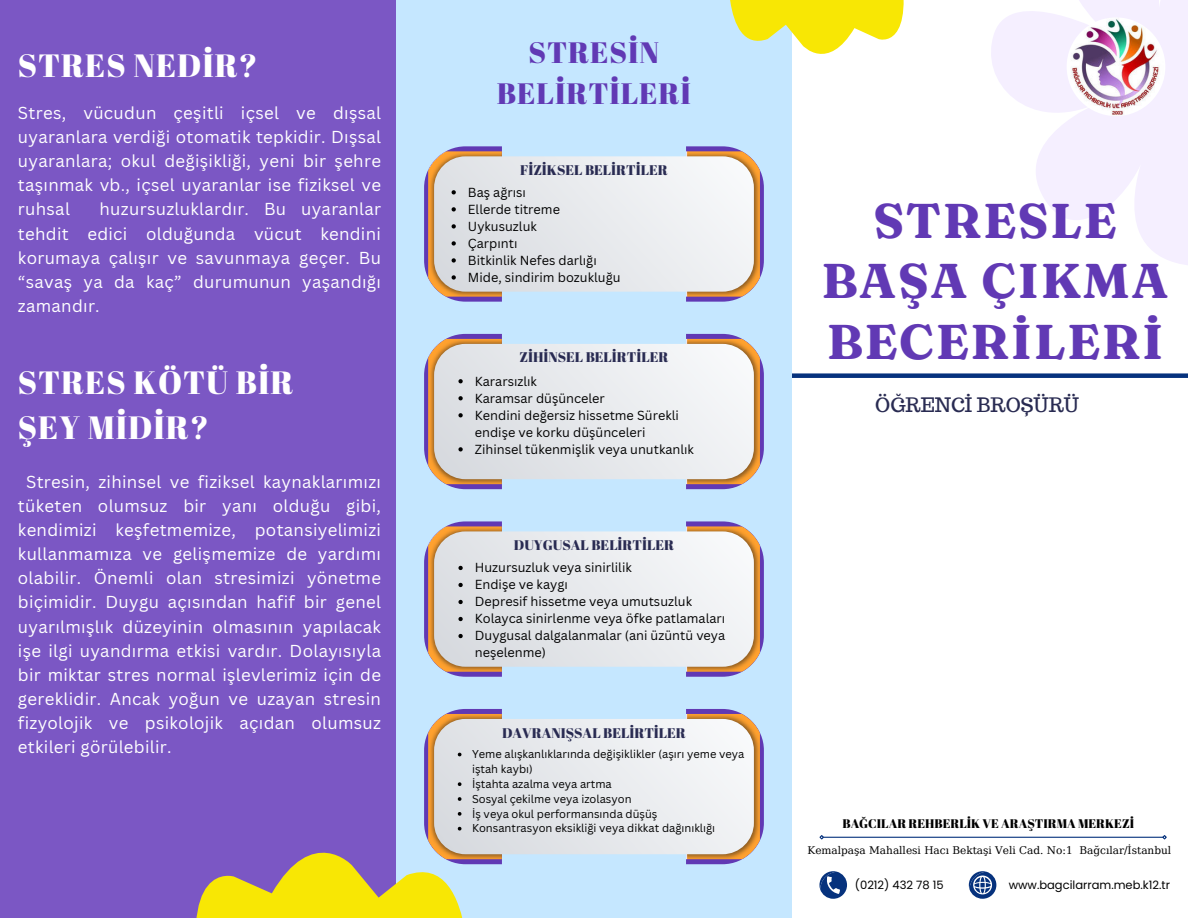
<style>
.page{position:relative;width:1188px;height:918px;background:#fff}
.page>*{position:absolute;margin:0;border:0;box-sizing:border-box;transform-origin:0 0}
.t1{font:700 48.75px/60.6px "Fraunces 9 pt";letter-spacing:.035em;color:#6139b4;text-align:center}
.t2{font:32.25px/44.8px "Abril Fatface";letter-spacing:.03em;color:#fff}
.t3{font:29.4px/40.7px "Abril Fatface";letter-spacing:.03em;color:#6139b4;text-align:center}
.t4{font:19.5px "Trocchi";color:#292b52}
.t5{font:16.8px/24.2px "Canva Sans";letter-spacing:.02em;color:#fff;text-align:justify}
.t6{font:13.95px "Abril Fatface";color:#292b52}
.t7{font:12.75px/17px "Canva Sans";color:#000}
.t8{font:12.45px "Abril Fatface";color:#000}
.t9{font:11.55px "Poppins";color:#000}
.t10{font:11.1px/14.9px "Canva Sans";color:#000}
.t11{font:10.5px "DejaVu Serif";color:#000}
</style>
<div class="page">
<div style="left:396px;top:0;width:396px;height:918px;background:#c5e7ff"></div>
<div style="left:0;top:0;width:396px;height:918px;background:#7b57c4"></div>
<svg style="left:991px;top:0;width:197px;height:265px;fill:#f5efff"></svg>
<svg style="left:730px;top:0;width:174px;height:54px"></svg>
<svg style="left:969px;top:871px;width:27px;height:28px"></svg>
<svg style="left:819px;top:871px;width:28px;height:28px"></svg>
<hr style="left:823px;top:837px;width:340px;height:1px;background:#06327d">
<svg style="left:819px;top:835px;width:6px;height:5px"></svg>
<svg style="left:1161px;top:835px;width:6px;height:5px"></svg>
<img style="left:1067px;top:17px;width:98px;height:99px;border-radius:50%">
<div style="left:792px;top:373px;width:396px;height:5px;background:#06327d"></div>
<svg style="left:424px;top:146px;width:340px;height:156px"></svg>
<img style="left:428px;top:151px;width:332px;height:146px">
<div style="left:434px;top:156px;width:320px;height:136px;background:linear-gradient(to right,#dadce1,#f5f6f8);border-radius:31px"></div>
<svg style="left:424px;top:334px;width:340px;height:155px"></svg>
<img style="left:428px;top:339px;width:332px;height:145px">
<div style="left:434px;top:344px;width:320px;height:135px;background:linear-gradient(to right,#dadde1,#f5f7f8);border-radius:31px"></div>
<svg style="left:424px;top:521px;width:340px;height:156px"></svg>
<img style="left:428px;top:526px;width:332px;height:146px">
<div style="left:434px;top:531px;width:320px;height:136px;background:linear-gradient(to right,#dadce1,#f5f6f8);border-radius:31px"></div>
<svg style="left:452px;top:190px;width:4px;height:4px"></svg>
<svg style="left:452px;top:207px;width:4px;height:5px"></svg>
<svg style="left:452px;top:224px;width:4px;height:5px"></svg>
<svg style="left:452px;top:241px;width:4px;height:5px"></svg>
<svg style="left:452px;top:258px;width:4px;height:5px"></svg>
<svg style="left:452px;top:275px;width:4px;height:5px"></svg>
<svg style="left:458px;top:566px;width:5px;height:4px"></svg>
<svg style="left:458px;top:583px;width:5px;height:4px"></svg>
<svg style="left:458px;top:600px;width:5px;height:4px"></svg>
<svg style="left:458px;top:617px;width:5px;height:4px"></svg>
<svg style="left:458px;top:634px;width:5px;height:4px"></svg>
<svg style="left:458px;top:379px;width:5px;height:4px"></svg>
<svg style="left:458px;top:396px;width:5px;height:4px"></svg>
<svg style="left:458px;top:413px;width:5px;height:4px"></svg>
<svg style="left:458px;top:447px;width:5px;height:4px"></svg>
<svg style="left:424px;top:709px;width:340px;height:155px"></svg>
<img style="left:428px;top:714px;width:332px;height:145px">
<div style="left:434px;top:719px;width:320px;height:135px;background:linear-gradient(to right,#dadde1,#f5f6f8);border-radius:31px"></div>
<svg style="left:458px;top:782px;width:3px;height:4px"></svg>
<svg style="left:458px;top:797px;width:3px;height:4px"></svg>
<svg style="left:458px;top:812px;width:3px;height:4px"></svg>
<svg style="left:196px;top:823px;width:285px;height:95px"></svg>
<h2 class="t2" style="left:18px;top:43px;width:241px">STRES NEDİR?</h2>
<p class="t5" style="left:18px;top:101px;width:365px">Stres, vücudun çeşitli içsel ve dışsal uyaranlara verdiği otomatik tepkidir. Dışsal uyaranlara; okul değişikliği, yeni bir şehre taşınmak vb., içsel uyaranlar ise fiziksel ve ruhsal</p>
<p class="t5" style="left:18px;top:197px;width:365px;text-indent:82px">huzursuzluklardır. Bu uyaranlar tehdit edici olduğunda vücut kendini korumaya çalışır ve savunmaya geçer. Bu “savaş ya da kaç” durumunun yaşandığı zamandır.</p>
<h2 class="t2" style="left:18px;top:359px;width:277px">STRES KÖTÜ BİR<br>ŞEY MİDİR?</h2>
<p class="t5" style="left:18px;top:470px;width:365px;text-indent:8px">Stresin, zihinsel ve fiziksel kaynaklarımızı tüketen olumsuz bir yanı olduğu gibi, kendimizi keşfetmemize, potansiyelimizi kullanmamıza ve gelişmemize de yardımı olabilir. Önemli olan stresimizi yönetme biçimidir. Duygu açısından hafif bir genel uyarılmışlık düzeyinin olmasının yapılacak işe ilgi uyandırma etkisi vardır. Dolayısıyla bir miktar stres normal işlevlerimiz için de gereklidir. Ancak yoğun ve uzayan stresin fizyolojik ve psikolojik açıdan olumsuz etkileri görülebilir.</p>
<h3 class="t3" style="left:497px;top:32px;width:196px">STRESİN<br>BELİRTİLERİ</h3>
<p class="t6" style="left:520px;top:160px;width:149px">FİZİKSEL BELİRTİLER</p>
<p class="t7" style="left:468px;top:184px;width:154px">Baş ağrısı<br>Ellerde titreme<br>Uykusuzluk<br>Çarpıntı<br>Bitkinlik Nefes darlığı<br>Mide, sindirim bozukluğu</p>
<p class="t6" style="left:520px;top:347px;width:150px">ZİHİNSEL BELİRTİLER</p>
<p class="t7" style="left:475px;top:372px;width:221px">Kararsızlık<br>Karamsar düşünceler<br>Kendini değersiz hissetme Sürekli endişe ve korku düşünceleri<br>Zihinsel tükenmişlik veya unutkanlık</p>
<p class="t6" style="left:514px;top:536px;width:162px">DUYGUSAL BELİRTİLER</p>
<p class="t7" style="left:475px;top:559px;width:252px">Huzursuzluk veya sinirlilik<br>Endişe ve kaygı<br>Depresif hissetme veya umutsuzluk<br>Kolayca sinirlenme veya öfke patlamaları<br>Duygusal dalgalanmalar (ani üzüntü veya neşelenme)</p>
<p class="t6" style="left:502px;top:723px;width:185px">DAVRANIŞSAL BELİRTİLER</p>
<p class="t10" style="left:472px;top:747px;width:274px">Yeme alışkanlıklarında değişiklikler (aşırı yeme veya iştah kaybı)<br>İştahta azalma veya artma<br>Sosyal çekilme veya izolasyon<br>İş veya okul performansında düşüş<br>Konsantrasyon eksikliği veya dikkat dağınıklığı</p>
<h1 class="t1" style="left:821px;top:187px;width:349px">STRESLE<br>BAŞA ÇIKMA<br>BECERİLERİ</h1>
<p class="t4" style="left:875px;top:392px;width:205px">ÖĞRENCİ BROŞÜRÜ</p>
<p class="t8" style="left:842px;top:815px;width:293px">BAĞCILAR REHBERLİK VE ARAŞTIRMA MERKEZİ</p>
<p class="t11" style="left:807px;top:842px;width:365px">Kemalpaşa Mahallesi Hacı Bektaşi Veli Cad. No:1 Bağcılar/İstanbul</p>
<p class="t9" style="left:855px;top:879px;width:90px">(0212) 432 78 15</p>
<p class="t9" style="left:1009px;top:879px;width:163px">www.bagcilarram.meb.k12.tr</p>
</div>
